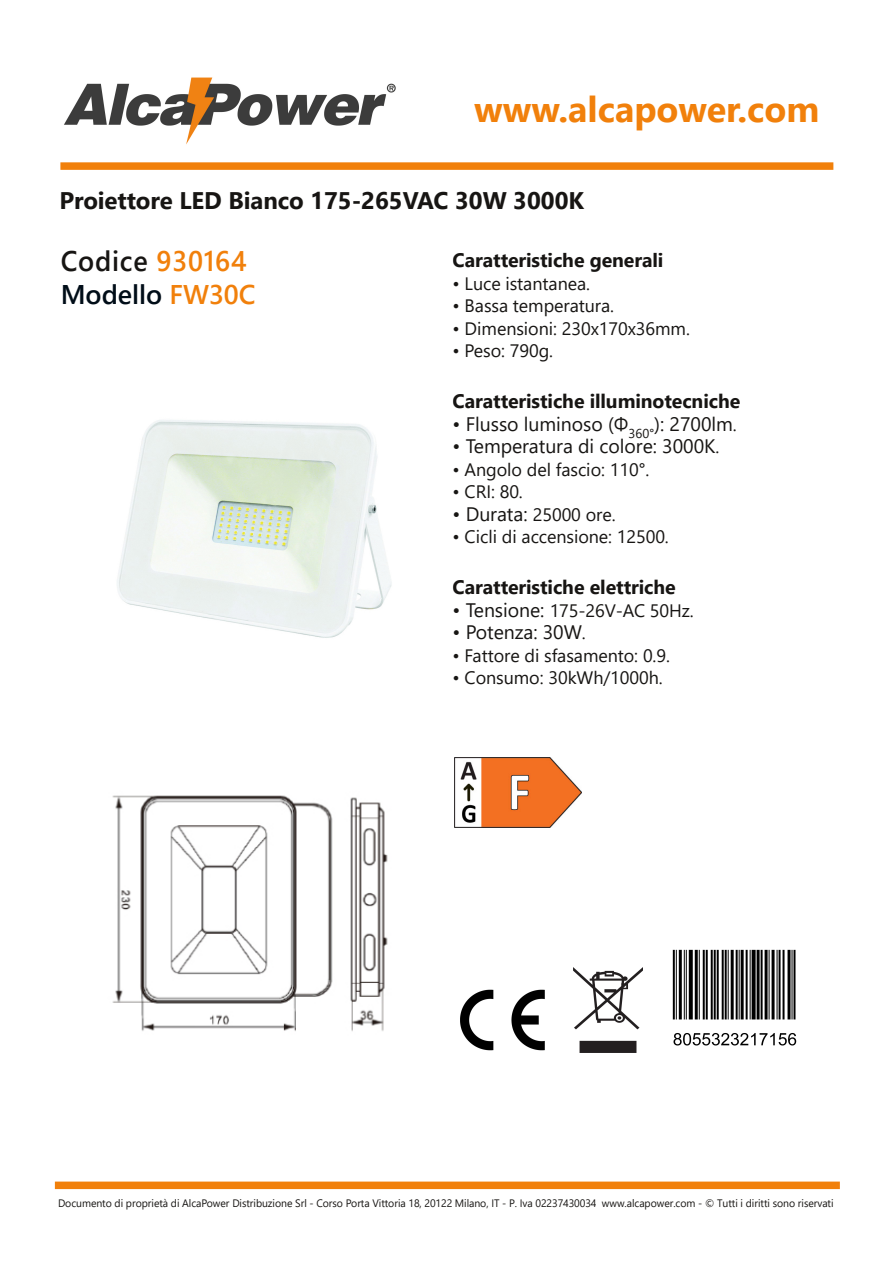
<style>
.page{position:relative;width:893px;height:1263px;background:#fff}
.page>*{position:absolute;margin:0;border:0;box-sizing:border-box;transform-origin:0 0}
.t1{font:700 36px "Segoe UI";color:#f1800b}
.t2{font:600 28.35px "Segoe UI";letter-spacing:.025em;color:#171513;scale:.95 1}
.t3{font:600 27px "Segoe UI";color:#000d18}
.t4{font:700 24px "Segoe UI";color:#171513}
.t5{font:700 19.5px "Segoe UI";letter-spacing:-.005em;color:#171513}
.t6{font:19.5px "Segoe UI";color:#171513}
.t7{font:18px "Segoe UI";letter-spacing:-.005em;color:#171513}
.t8{font:10.8px "Segoe UI";letter-spacing:-.005em;color:#171513}
.s1{color:#f1800b}
.s2{font-size:18px}
.s3{font-size:19.5px}
</style>
<div class="page">
<img style="left:117px;top:420px;width:275px;height:218px">
<img style="left:112px;top:795px;width:276px;height:236px">
<img style="left:672px;top:949px;width:125px;height:97px">
<div style="left:60px;top:162px;width:773px;height:8px;background:#f1800b"></div>
<img style="left:64px;top:77px;width:332px;height:68px">
<img style="left:460px;top:989px;width:85px;height:62px">
<img style="left:574px;top:968px;width:68px;height:85px">
<img style="left:454px;top:758px;width:128px;height:70px">
<div style="left:55px;top:1181px;width:785px;height:8px;background:#f1800b"></div>
<h1 class="t1" style="left:474px;top:83px;width:347px">www.alcapower.com</h1>
<h3 class="t4" style="left:59px;top:184px;width:526px">Proiettore LED Bianco 175‐265VAC 30W 3000K</h3>
<h2 class="t2" style="left:61px;top:241px;width:197px">Codice <span class="s1">930164</span></h2>
<h3 class="t3" style="left:61px;top:275px;width:196px">Modello <span class="s1">FW30C</span></h3>
<p class="t5" style="left:453px;top:246px;width:212px">Caratteristiche generali</p>
<p class="t7" style="left:453px;top:270px;width:139px">• Luce istantanea.</p>
<p class="t7" style="left:453px;top:293px;width:163px">• Bassa temperatura.</p>
<p class="t7" style="left:453px;top:315px;width:239px">• Dimensioni: 230x170x36mm.</p>
<p class="t7" style="left:453px;top:338px;width:102px">• Peso: 790g.</p>
<p class="t5" style="left:453px;top:387px;width:289px">Caratteristiche illuminotecniche</p>
<p class="t6" style="left:453px;top:410px;width:286px">• Flusso luminoso ﴾Φ<sub>360°</sub>﴿: 2700lm<span class="s2">.</span></p>
<p class="t6" style="left:453px;top:432px;width:268px">• Temperatura di colore: 3000K<span class="s2">.</span></p>
<p class="t7" style="left:453px;top:456px;width:198px">• Angolo del fascio: 110°.</p>
<p class="t7" style="left:453px;top:479px;width:72px">• CRI: 80.</p>
<p class="t7" style="left:453px;top:501px;width:164px"><span class="s3">• Durata:</span> 25000 ore.</p>
<p class="t7" style="left:453px;top:524px;width:218px">• Cicli di accensione: 12500.</p>
<p class="t5" style="left:453px;top:573px;width:225px">Caratteristiche elettriche</p>
<p class="t7" style="left:453px;top:597px;width:243px"><span class="s3">• Tensione:</span> 175‐26V‐AC 50Hz.</p>
<p class="t6" style="left:453px;top:618px;width:135px">• Potenza: 30W<span class="s2">.</span></p>
<p class="t7" style="left:453px;top:642px;width:219px">• Fattore di sfasamento: 0.9.</p>
<p class="t7" style="left:453px;top:665px;width:211px">• Consumo: 30kWh/1000h.</p>
<p class="t8" style="left:58px;top:1196px;width:777px">Documento di proprietà di AlcaPower Distribuzione Srl ‐ Corso Porta Vittoria 18, 20122 Milano, IT ‐ P. Iva 02237430034 www.alcapower.com ‐ © Tutti i diritti sono riservati</p>
</div>
